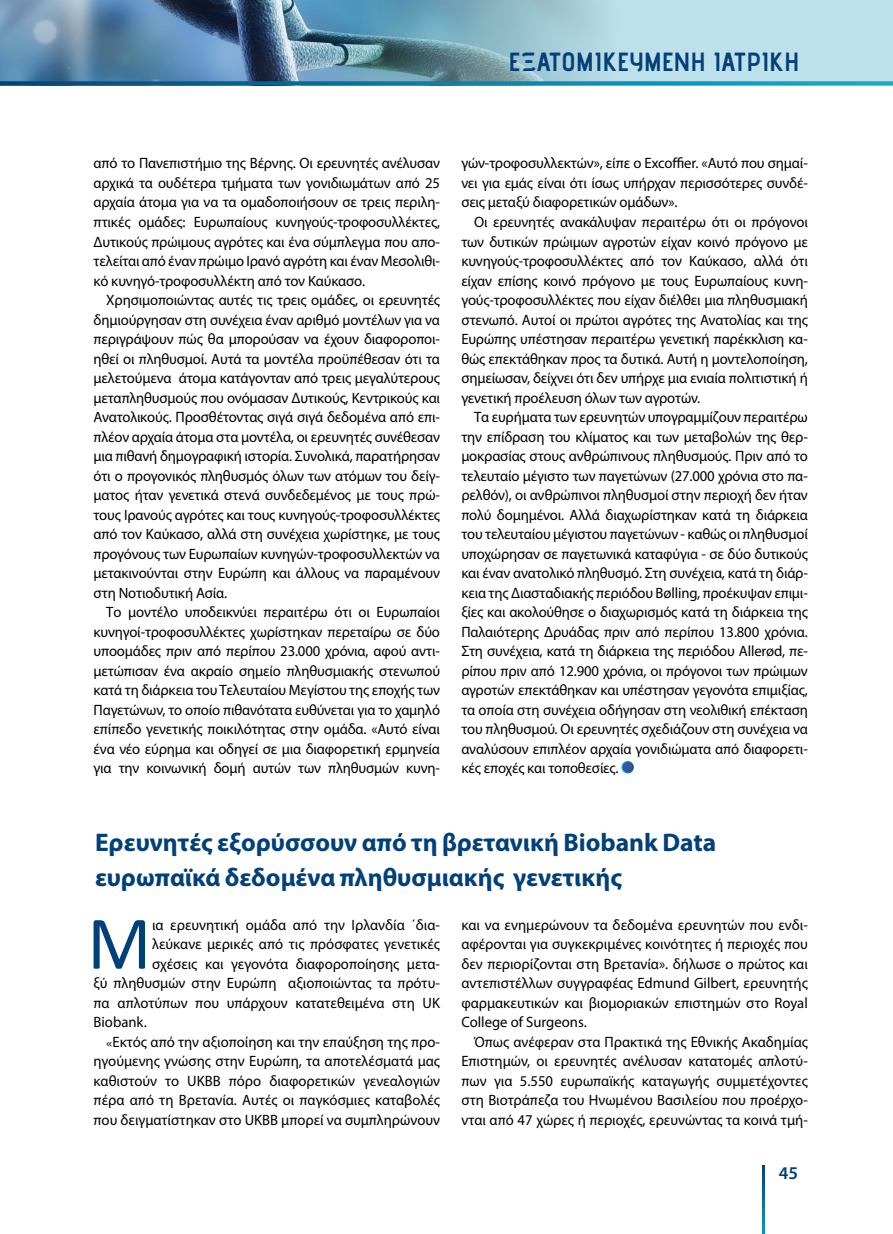
<style>
.page{position:relative;width:893px;height:1234px;background:#fff}
.page>*{position:absolute;margin:0;border:0;box-sizing:border-box;transform-origin:0 0}
.t1{font:76.5px "Calibri";color:#014078}
.t2{font:700 26.25px "Advent Pro";color:#014078}
.t3{font:700 25.5px/34.5px "Myriad Pro";color:#014078}
.t4{font:600 18px "Myriad Pro";color:#014078}
.t5{font:15px/19.5px "Myriad Pro";letter-spacing:-.005em;color:#000;text-align:justify}
.s1{font-size:11.25px}
</style>
<div class="page">
<div style="left:0;top:0;width:893px;height:85px;background:#bfe1ec"></div>
<img style="left:0;top:0;width:602px;height:81px">
<svg style="left:0;top:81px;width:893px;height:4px;background:#147ea5"></svg>
<svg style="left:762px;top:1165px;width:2px;height:68px"></svg>
<svg style="left:622px;top:761px;width:11px;height:11px"></svg>
<div style="left:621px;top:760px;width:13px;height:13px;border:1px solid #fff;border-radius:50%"></div>
<h2 class="t2" style="left:508px;top:45px;width:289px">ΕΞΑΤΟΜΙΚΕΥΜΈΝΗ ΙΑΤΡΙΚΉ</h2>
<p class="t5" style="left:94px;top:153px;width:348px">από το Πανεπιστήμιο της Βέρνης. Οι ερευνητές ανέλυσαν αρχικά τα ουδέτερα τμήματα των γονιδιωμάτων από 25 αρχαία άτομα για να τα ομαδοποιήσουν σε τρεις περιλη&shy;πτικές ομάδες: Ευρωπαίους κυνηγούς-τροφοσυλλέκτες, Δυτικούς πρώιμους αγρότες και ένα σύμπλεγμα που απο&shy;τελείται από έναν πρώιμο Ιρανό αγρότη και έναν Μεσολιθι&shy;κό κυνηγό-τροφοσυλλέκτη από τον Καύκασο.</p>
<p class="t5" style="left:94px;top:290px;width:348px;text-indent:13px">Χρησιμοποιώντας αυτές τις τρεις ομάδες, οι ερευνητές δημιούργησαν στη συνέχεια έναν αριθμό μοντέλων για να περιγράψουν πώς θα μπορούσαν να έχουν διαφοροποι&shy;ηθεί οι πληθυσμοί. Αυτά τα μοντέλα προϋπέθεσαν ότι τα μελετούμενα άτομα κατάγονταν από τρεις μεγαλύτερους μεταπληθυσμούς που ονόμασαν Δυτικούς, Κεντρικούς και Ανατολικούς. Προσθέτοντας σιγά σιγά δεδομένα από επι&shy;πλέον αρχαία άτομα στα μοντέλα, οι ερευνητές συνέθεσαν μια πιθανή δημογραφική ιστορία. Συνολικά, παρατήρησαν ότι ο προγονικός πληθυσμός όλων των ατόμων του δείγ&shy;ματος ήταν γενετικά στενά συνδεδεμένος με τους πρώ&shy;τους Ιρανούς αγρότες και τους κυνηγούς-τροφοσυλλέκτες από τον Καύκασο, αλλά στη συνέχεια χωρίστηκε, με τους προγόνους των Ευρωπαίων κυνηγών-τροφοσυλλεκτών να μετακινούνται στην Ευρώπη και άλλους να παραμένουν στη Νοτιοδυτική Ασία.</p>
<p class="t5" style="left:94px;top:602px;width:348px;text-indent:13px">Το μοντέλο υποδεικνύει περαιτέρω ότι οι Ευρωπαίοι κυνηγοί-τροφοσυλλέκτες χωρίστηκαν περεταίρω σε δύο υποομάδες πριν από περίπου 23.000 χρόνια, αφού αντι&shy;μετώπισαν ένα ακραίο σημείο πληθυσμιακής στενωπού κατά τη διάρκεια του Τελευταίου Μεγίστου της εποχής των Παγετώνων, το οποίο πιθανότατα ευθύνεται για το χαμηλό επίπεδο γενετικής ποικιλότητας στην ομάδα. «Αυτό είναι ένα νέο εύρημα και οδηγεί σε μια διαφορετική ερμηνεία για την κοινωνική δομή αυτών των πληθυσμών κυνη-</p>
<p class="t5" style="left:461px;top:153px;width:348px">γών-τροφοσυλλεκτών», είπε ο Excoffier. «Αυτό που σημαί&shy;νει για εμάς είναι ότι ίσως υπήρχαν περισσότερες συνδέ&shy;σεις μεταξύ διαφορετικών ομάδων».</p>
<p class="t5" style="left:461px;top:212px;width:348px;text-indent:13px">Οι ερευνητές ανακάλυψαν περαιτέρω ότι οι πρόγονοι των δυτικών πρώιμων αγροτών είχαν κοινό πρόγονο με κυνηγούς-τροφοσυλλέκτες από τον Καύκασο, αλλά ότι είχαν επίσης κοινό πρόγονο με τους Ευρωπαίους κυνη&shy;γούς-τροφοσυλλέκτες που είχαν διέλθει μια πληθυσμιακή στενωπό. Αυτοί οι πρώτοι αγρότες της Ανατολίας και της Ευρώπης υπέστησαν περαιτέρω γενετική παρέκκλιση κα&shy;θώς επεκτάθηκαν προς τα δυτικά. Αυτή η μοντελοποίηση, σημείωσαν, δείχνει ότι δεν υπήρχε μια ενιαία πολιτιστική ή γενετική προέλευση όλων των αγροτών.</p>
<p class="t5" style="left:461px;top:407px;width:348px;text-indent:13px">Τα ευρήματα των ερευνητών υπογραμμίζουν περαιτέρω την επίδραση του κλίματος και των μεταβολών της θερ&shy;μοκρασίας στους ανθρώπινους πληθυσμούς. Πριν από το τελευταίο μέγιστο των παγετώνων (27.000 χρόνια στο πα&shy;ρελθόν), οι ανθρώπινοι πληθυσμοί στην περιοχή δεν ήταν πολύ δομημένοι. Αλλά διαχωρίστηκαν κατά τη διάρκεια του τελευταίου μέγιστου παγετώνων - καθώς οι πληθυσμοί υποχώρησαν σε παγετωνικά καταφύγια - σε δύο δυτικούς και έναν ανατολικό πληθυσμό. Στη συνέχεια, κατά τη διάρ&shy;κεια της Διασταδιακής περιόδου Bølling, προέκυψαν επιμι&shy;ξίες και ακολούθησε ο διαχωρισμός κατά τη διάρκεια της Παλαιότερης Δρυάδας πριν από περίπου 13.800 χρόνια.<br>Στη συνέχεια, κατά τη διάρκεια της περιόδου Allerød, πε&shy;ρίπου πριν από 12.900 χρόνια, οι πρόγονοι των πρώιμων αγροτών επεκτάθηκαν και υπέστησαν γεγονότα επιμιξίας, τα οποία στη συνέχεια οδήγησαν στη νεολιθική επέκταση του πληθυσμού. Οι ερευνητές σχεδιάζουν στη συνέχεια να αναλύσουν επιπλέον αρχαία γονιδιώματα από διαφορετι&shy;κές εποχές και τοποθεσίες.</p>
<h3 class="t3" style="left:95px;top:824px;width:623px">Ερευνητές εξορύσσουν από τη βρετανική Biobank Data ευρωπαϊκά δεδομένα πληθυσμιακής γενετικής</h3>
<h1 class="t1" style="left:87px;top:889px;width:66px">Μ</h1>
<p class="t5" style="left:152px;top:914px;width:289px">ια ερευνητική ομάδα από την Ιρλανδία ΄δια-</p>
<p class="t5" style="left:461px;top:914px;width:348px">και να ενημερώνουν τα δεδομένα ερευνητών που ενδι&shy;αφέρονται για συγκεκριμένες κοινότητες ή περιοχές που δεν περιορίζονται στη Βρετανία». δήλωσε ο πρώτος και αντεπιστέλλων συγγραφέας Edmund Gilbert, ερευνητής φαρμακευτικών και βιομοριακών επιστημών στο Royal College of Surgeons.</p>
<p class="t5" style="left:461px;top:1031px;width:348px;text-indent:13px">Όπως ανέφεραν στα Πρακτικά της Εθνικής Ακαδημίας Επιστημών, οι ερευνητές ανέλυσαν κατατομές απλοτύ&shy;πων για 5.550 ευρωπαϊκής καταγωγής συμμετέχοντες στη Βιοτράπεζα του Ηνωμένου Βασιλείου που προέρχο&shy;νται από 47 χώρες ή περιοχές, ερευνώντας τα κοινά τμή-</p>
<p class="t5" style="left:152px;top:933px;width:290px">λεύκανε μερικές από τις πρόσφατες γενετικές</p>
<p class="t5" style="left:152px;top:953px;width:289px">σχέσεις και γεγονότα διαφοροποίησης μετα-</p>
<p class="t5" style="left:94px;top:972px;width:348px">ξύ πληθυσμών στην Ευρώπη αξιοποιώντας τα πρότυ-</p>
<p class="t5" style="left:94px;top:992px;width:348px">πα απλοτύπων που υπάρχουν κατατεθειμένα στη UK</p>
<p class="t5" style="left:94px;top:1011px;width:55px">Biobank.</p>
<p class="t5" style="left:106px;top:1031px;width:335px"><span class="s1">«</span>Εκτός από την αξιοποίηση και την επαύξηση της προ-</p>
<p class="t5" style="left:94px;top:1050px;width:348px">ηγούμενης γνώσης στην Ευρώπη, τα αποτελέσματά μας</p>
<p class="t5" style="left:94px;top:1070px;width:348px">καθιστούν το UKBB πόρο διαφορετικών γενεαλογιών</p>
<p class="t5" style="left:94px;top:1089px;width:348px">πέρα από τη Βρετανία. Αυτές οι παγκόσμιες καταβολές</p>
<p class="t5" style="left:94px;top:1109px;width:348px">που δειγματίστηκαν στο UKBB μπορεί να συμπληρώνουν</p>
<p class="t4" style="left:779px;top:1161px;width:21px">45</p>
</div>
